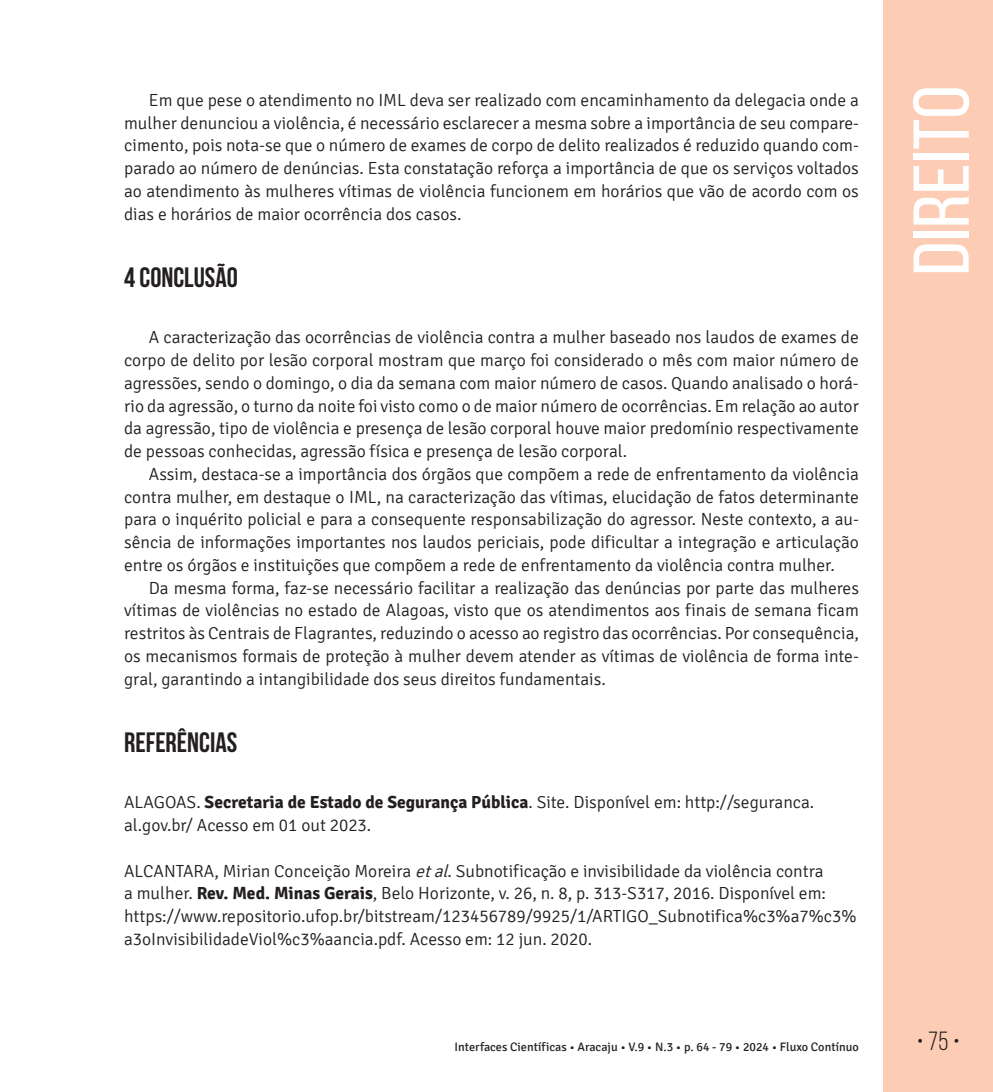
<style>
.page{position:relative;width:993px;height:1092px;background:#fff}
.page>*{position:absolute;margin:0;border:0;box-sizing:border-box;transform-origin:0 0}
.t1{font:78.75px "Bebas Neue";color:#fff;scale:1.09 1}
.t2{font:700 28px "Bebas Neue";color:#231f20}
.t3{font:26.25px "Bebas Neue";color:#231f20}
.t4{font:300 17.5px/22.8px "Signika";color:#231f20;text-align:justify}
.t5{font:12.25px "Signika";color:#231f20}
.s1{font-weight:700}
.s2{font-style:italic}
</style>
<div class="page">
<div style="left:883px;top:0;width:109px;height:1091px;background:#fcccb5"></div>
<p class="t4" style="left:124px;top:89px;width:736px;text-indent:25px">Em que pese o atendimento no IML deva ser realizado com encaminhamento da delegacia onde a mulher denunciou a violência, é necessário esclarecer a mesma sobre a importância de seu compare&shy;cimento, pois nota-se que o número de exames de corpo de delito realizados é reduzido quando com&shy;parado ao número de denúncias. Esta constatação reforça a importância de que os serviços voltados ao atendimento às mulheres vítimas de violência funcionem em horários que vão de acordo com os dias e horários de maior ocorrência dos casos.</p>
<h2 class="t2" style="left:124px;top:262px;width:115px">4 CONCLUSÃO</h2>
<p class="t4" style="left:124px;top:326px;width:736px;text-indent:25px">A caracterização das ocorrências de violência contra a mulher baseado nos laudos de exames de corpo de delito por lesão corporal mostram que março foi considerado o mês com maior número de agressões, sendo o domingo, o dia da semana com maior número de casos. Quando analisado o horá&shy;rio da agressão, o turno da noite foi visto como o de maior número de ocorrências. Em relação ao autor da agressão, tipo de violência e presença de lesão corporal houve maior predomínio respectivamente de pessoas conhecidas, agressão física e presença de lesão corporal.</p>
<p class="t4" style="left:124px;top:463px;width:736px;text-indent:25px">Assim, destaca-se a importância dos órgãos que compõem a rede de enfrentamento da violência contra mulher, em destaque o IML, na caracterização das vítimas, elucidação de fatos determinante para o inquérito policial e para a consequente responsabilização do agressor. Neste contexto, a au&shy;sência de informações importantes nos laudos periciais, pode dificultar a integração e articulação entre os órgãos e instituições que compõem a rede de enfrentamento da violência contra mulher.</p>
<p class="t4" style="left:124px;top:576px;width:736px;text-indent:25px">Da mesma forma, faz-se necessário facilitar a realização das denúncias por parte das mulheres vítimas de violências no estado de Alagoas, visto que os atendimentos aos finais de semana ficam restritos às Centrais de Flagrantes, reduzindo o acesso ao registro das ocorrências. Por consequência, os mecanismos formais de proteção à mulher devem atender as vítimas de violência de forma inte&shy;gral, garantindo a intangibilidade dos seus direitos fundamentais.</p>
<h2 class="t2" style="left:124px;top:726px;width:115px">REFERÊNCIAS</h2>
<p class="t4" style="left:124px;top:791px;width:691px">ALAGOAS. <span class="s1">Secretaria de Estado de Segurança Pública</span>. Site. Disponível em: http://seguranca. al.gov.br/ Acesso em 01 out 2023.</p>
<p class="t4" style="left:124px;top:859px;width:733px;text-align:left">ALCANTARA, Mirian Conceição Moreira <span class="s2">etal</span>. Subnotificação e invisibilidade da violência contra<br>a mulher. <span class="s1">Rev. Med. Minas Gerais</span>, Belo Horizonte, v. 26, n. 8, p. 313-S317, 2016. Disponível em: https://www.repositorio.ufop.br/bitstream/123456789/9925/1/ARTIGO_Subnotifica%c3%a7%c3% a3oInvisibilidadeViol%c3%aancia.pdf. Acesso em: 12 jun. 2020.</p>
<h1 class="t1" style="left:898px;top:275px;width:176px;rotate:-90deg">Direito</h1>
<p class="t5" style="left:454px;top:1040px;width:405px">Interfaces Científicas • Aracaju • V.9 • N.3 • p. 64 - 79 • 2024 • Fluxo Contínuo</p>
<h3 class="t3" style="left:916px;top:1026px;width:45px">• 75 •</h3>
</div>
